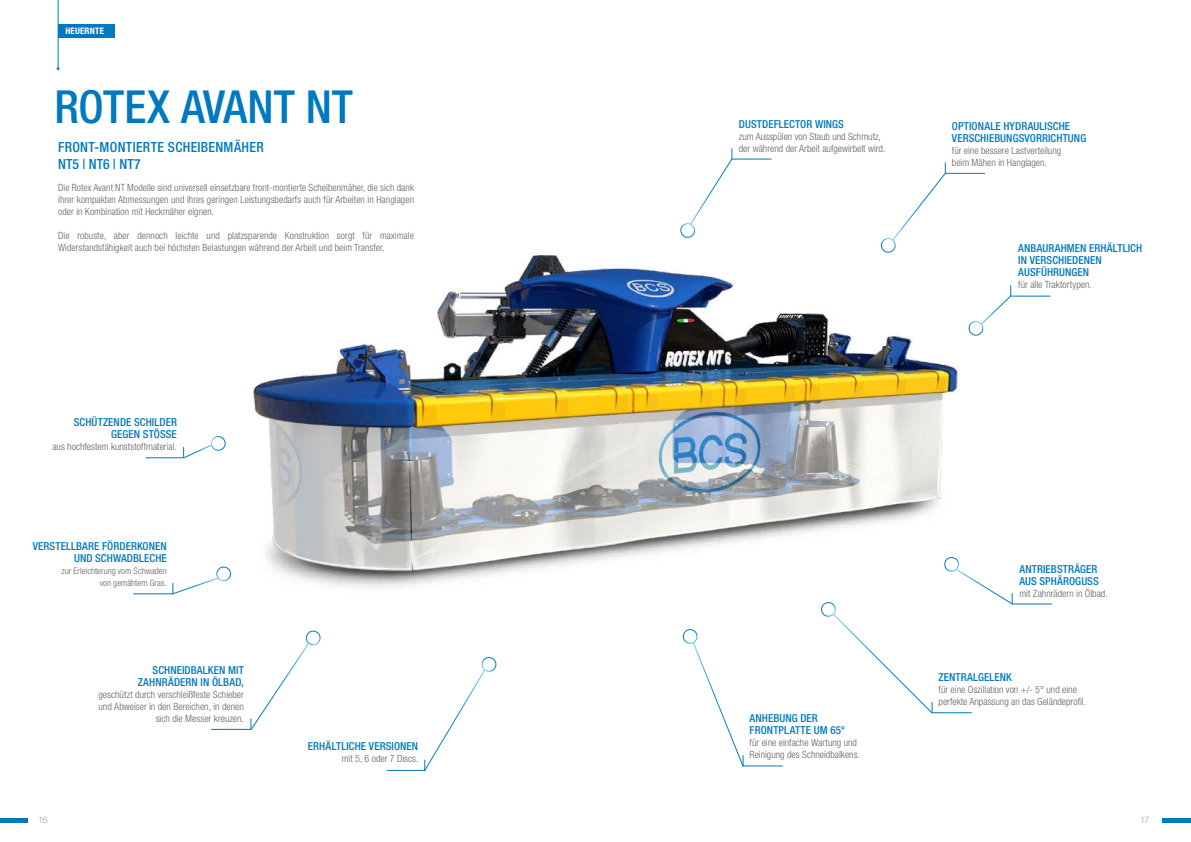
<style>
.page{position:relative;width:1191px;height:842px;background:#fff}
.page>*{position:absolute;margin:0;border:0;box-sizing:border-box;transform-origin:0 0}
.t1{font:500 condensed 45.6px "Helvetica Neue LTW1 G";color:#0079c0}
.t2{font:500 condensed 14px/16.8px "Helvetica Neue LT Std";letter-spacing:.02em;color:#0079c0}
.t3{font:500 condensed 11px/12px "Helvetica Neue LT Std";letter-spacing:.01em;color:#0079c0}
.t4{font:300 condensed 10px/12px "Helvetica Neue LT Std";color:#646363}
.t5{font:300 condensed 9px/12px "Helvetica Neue LT Std";letter-spacing:.005em;color:#646363;text-align:right}
.t6{font:700 condensed 9px "Helvetica Neue LT Std";letter-spacing:.02em;color:#fff}
.t7{font:300 9px "Helvetica Neue LT Std";color:#9d9d9c}
</style>
<div class="page">
<hr style="left:0;top:819px;width:27px;height:4px;background:#0079c0">
<hr style="left:1162px;top:819px;width:29px;height:4px;background:#0079c0">
<svg style="left:386px;top:657px;width:111px;height:114px"></svg>
<svg style="left:145px;top:440px;width:67px;height:19px"></svg>
<svg style="left:881px;top:162px;width:104px;height:85px"></svg>
<svg style="left:1037px;top:295px;width:14px;height:2px"></svg>
<svg style="left:680px;top:148px;width:92px;height:90px"></svg>
<svg style="left:854px;top:603px;width:198px;height:111px"></svg>
<svg style="left:682px;top:636px;width:101px;height:131px"></svg>
<svg style="left:211px;top:636px;width:110px;height:94px"></svg>
<svg style="left:133px;top:579px;width:79px;height:16px"></svg>
<img style="left:212px;top:247px;width:825px;height:389px">
<div style="left:58px;top:25px;width:57px;height:13px;background:#0079c0"></div>
<hr style="left:58px;top:0;width:1px;height:69px;background:#0079c0">
<p class="t6" style="left:65px;top:26px;width:40px">HEUERNTE</p>
<h1 class="t1" style="left:55px;top:79px;width:300px">ROTEX AVANT NT</h1>
<h2 class="t2" style="left:58px;top:138px;width:207px">FRONT-MONTIERTE SCHEIBENMÄHER<br>NT5 | NT6 | NT7</h2>
<p class="t4" style="left:58px;top:181px;width:357px;text-align:justify">Die Rotex Avant NT Modelle sind universell einsetzbare front-montierte Scheibenmäher, die sich dank ihrer kompakten Abmessungen und ihres geringen Leistungsbedarfs auch für Arbeiten in Hanglagen oder in Kombination mit Heckmäher eignen.</p>
<p class="t4" style="left:58px;top:229px;width:357px">Die robuste, aber dennoch leichte und platzsparende Konstruktion sorgt für maximale<br>Widerstandsfähigkeit auch bei höchsten Belastungen während der Arbeit und beim Transfer.</p>
<p class="t3" style="left:74px;top:416px;width:105px;text-align:right">SCHÜTZENDE SCHILDER<br>GEGEN STÖSSE</p>
<p class="t4" style="left:52px;top:441px;width:126px">aus hochfestem kunststoffmaterial.</p>
<p class="t3" style="left:739px;top:118px;width:107px">DUSTDEFLECTOR WINGS</p>
<p class="t4" style="left:739px;top:130px;width:148px">zum Ausspülen von Staub und Schmutz, der während der Arbeit aufgewirbelt wird.</p>
<p class="t3" style="left:952px;top:120px;width:136px">OPTIONALE HYDRAULISCHE<br>VERSCHIEBUNGSVORRICHTUNG</p>
<p class="t4" style="left:952px;top:145px;width:111px">für eine bessere Lastverteilung beim Mähen in Hanglagen.</p>
<p class="t3" style="left:1018px;top:242px;width:125px">ANBAURAHMEN ERHÄLTLICH<br>IN VERSCHIEDENEN<br>AUSFÜHRUNGEN</p>
<p class="t4" style="left:1018px;top:279px;width:75px">für alle Traktortypen.</p>
<p class="t3" style="left:33px;top:540px;width:135px;text-align:right">VERSTELLBARE FÖRDERKONEN<br>UND SCHWADBLECHE</p>
<p class="t5" style="left:62px;top:565px;width:107px">zur Erleichterung vom Schwaden von gemähtem Gras.</p>
<p class="t3" style="left:1019px;top:563px;width:81px">ANTRIEBSTRÄGER<br>AUS SPHÄROGUSS</p>
<p class="t4" style="left:1019px;top:587px;width:90px">mit Zahnrädern in Ölbad.</p>
<p class="t3" style="left:138px;top:664px;width:108px;text-align:right">SCHNEIDBALKEN MIT<br>ZAHNRÄDERN IN ÖLBAD,</p>
<p class="t4" style="left:98px;top:689px;width:147px;text-align:right">geschützt durch verschleißfeste Schieber und Abweiser in den Bereichen, in denen sich die Messer kreuzen.</p>
<p class="t3" style="left:308px;top:740px;width:112px">ERHÄLTLICHE VERSIONEN</p>
<p class="t4" style="left:342px;top:753px;width:78px">mit 5, 6 oder 7 Discs.</p>
<p class="t3" style="left:749px;top:712px;width:97px">ANHEBUNG DER<br>FRONTPLATTE UM 65°</p>
<p class="t4" style="left:749px;top:736px;width:112px">für eine einfache Wartung und<br>Reinigung des Schneidbalkens.</p>
<p class="t3" style="left:938px;top:671px;width:75px">ZENTRALGELENK</p>
<p class="t4" style="left:938px;top:683px;width:149px">für eine Oszillation von +/- 5° und eine perfekte Anpassung an das Geländeprofil.</p>
<p class="t7" style="left:38px;top:814px;width:11px">16</p>
<p class="t7" style="left:1140px;top:814px;width:11px">17</p>
</div>
